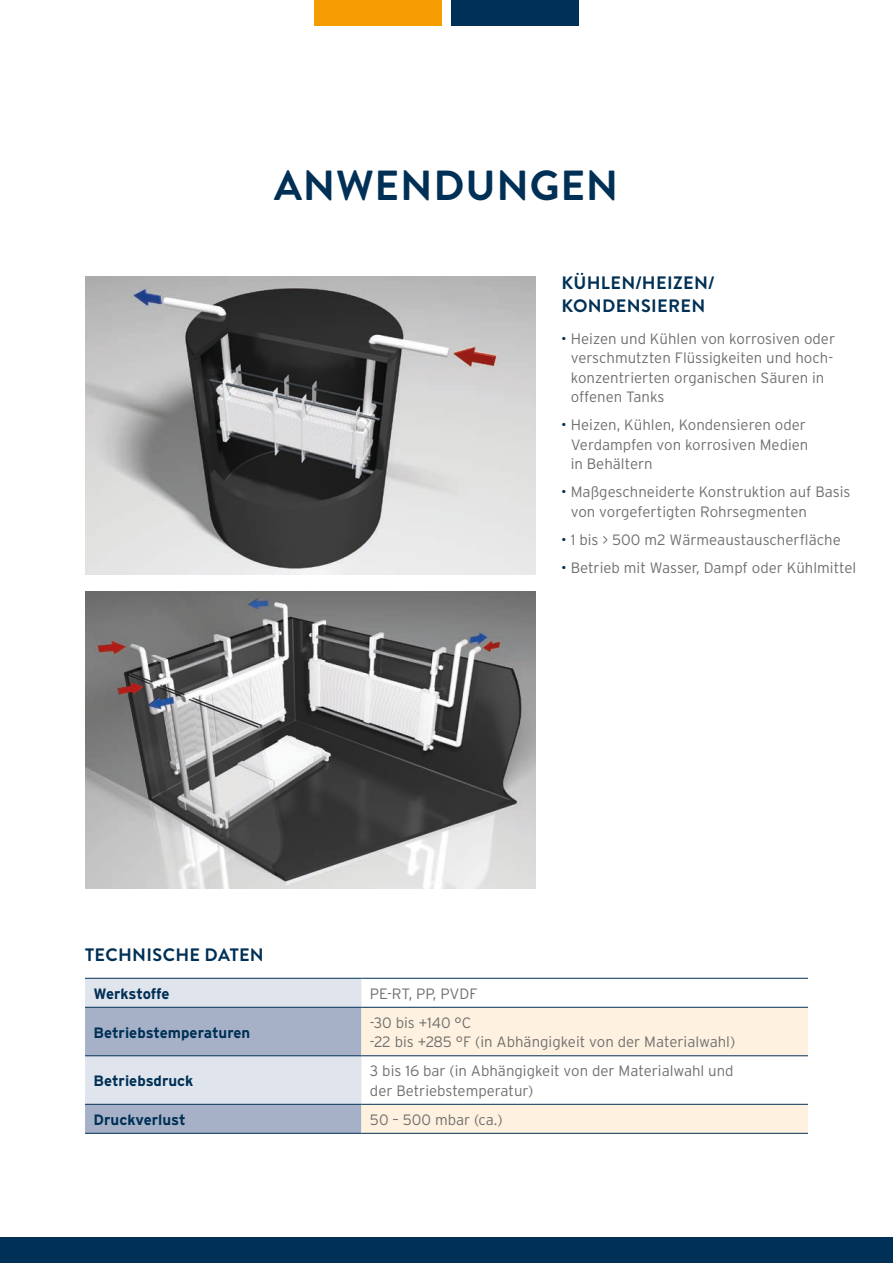
<style>
.page{position:relative;width:893px;height:1263px;background:#fff}
.page>*{position:absolute;margin:0;border:0;box-sizing:border-box;transform-origin:0 0}
.t1{font:700 42px "Brandon Grotesque";letter-spacing:.02em;color:#003056}
.t2{font:700 18px/22.5px "Brandon Grotesque";letter-spacing:.02em;color:#003056}
.t3{font:300 15px/19.5px "Interstate";color:#70706f}
.t4{font:700 15px "Interstate";color:#003056}
.s1{color:#003056}
</style>
<div class="page">
<div style="left:451px;top:0;width:127px;height:26px;background:#003056"></div>
<div style="left:315px;top:0;width:127px;height:26px;background:#f59d00"></div>
<img style="left:85px;top:591px;width:451px;height:298px">
<img style="left:85px;top:276px;width:451px;height:298px">
<svg style="left:85px;top:979px;width:276px;height:154px;background:#c1c9d9"></svg>
<svg style="left:361px;top:1008px;width:447px;height:125px;fill:#fff1df"></svg>
<hr style="left:85px;top:978px;width:276px;height:1px;background:#003056">
<hr style="left:361px;top:978px;width:447px;height:1px;background:#003056">
<hr style="left:85px;top:1007px;width:276px;height:1px;background:#003056">
<hr style="left:361px;top:1007px;width:447px;height:1px;background:#003056">
<hr style="left:85px;top:1055px;width:276px;height:1px;background:#003056">
<hr style="left:361px;top:1055px;width:447px;height:1px;background:#003056">
<hr style="left:85px;top:1104px;width:276px;height:1px;background:#003056">
<hr style="left:361px;top:1104px;width:447px;height:1px;background:#003056">
<hr style="left:85px;top:1133px;width:276px;height:1px;background:#003056">
<hr style="left:361px;top:1133px;width:447px;height:1px;background:#003056">
<div style="left:0;top:1237px;width:893px;height:26px;background:#003056"></div>
<h1 class="t1" style="left:274px;top:156px;width:346px">ANWENDUNGEN</h1>
<p class="t2" style="left:85px;top:944px;width:180px">TECHNISCHE DATEN</p>
<p class="t2" style="left:561px;top:272px;width:155px">KÜHLEN/HEIZEN/<br>KONDENSIEREN</p>
<p class="t3" style="left:571px;top:329px;width:266px;text-indent:-10px"><span class="s1">•</span> Heizen und Kühlen von korrosiven oder verschmutzten Flüssigkeiten und hoch&shy;konzentrierten organischen Säuren in offenen Tanks</p>
<p class="t3" style="left:571px;top:415px;width:239px;text-indent:-10px"><span class="s1">•</span> Heizen, Kühlen, Kondensieren oder<br>Verdampfen von korrosiven Medien in Behältern</p>
<p class="t3" style="left:571px;top:482px;width:281px;text-indent:-10px"><span class="s1">•</span> Maßgeschneiderte Konstruktion auf Basis von vorgefertigten Rohrsegmenten</p>
<p class="t3" style="left:561px;top:530px;width:281px"><span class="s1">•</span> 1 bis &gt; 500 m2 Wärmeaustauscherfläche</p>
<p class="t3" style="left:561px;top:558px;width:296px"><span class="s1">•</span> Betrieb mit Wasser, Dampf oder Kühlmittel</p>
<p class="t4" style="left:94px;top:985px;width:77px">Werkstoffe</p>
<p class="t3" style="left:370px;top:983px;width:109px">PE-RT, PP, PVDF</p>
<p class="t4" style="left:94px;top:1024px;width:158px">Betriebstemperaturen</p>
<p class="t3" style="left:370px;top:1012px;width:367px">-30 bis +140 °C<br>-22 bis +285 °F (in Abhängigkeit von der Materialwahl)</p>
<p class="t4" style="left:94px;top:1072px;width:101px">Betriebsdruck</p>
<p class="t3" style="left:370px;top:1061px;width:365px">3 bis 16 bar (in Abhängigkeit von der Materialwahl und der Betriebstemperatur)</p>
<p class="t4" style="left:94px;top:1111px;width:94px">Druckverlust</p>
<p class="t3" style="left:370px;top:1110px;width:134px">50 – 500 mbar (ca.)</p>
</div>
